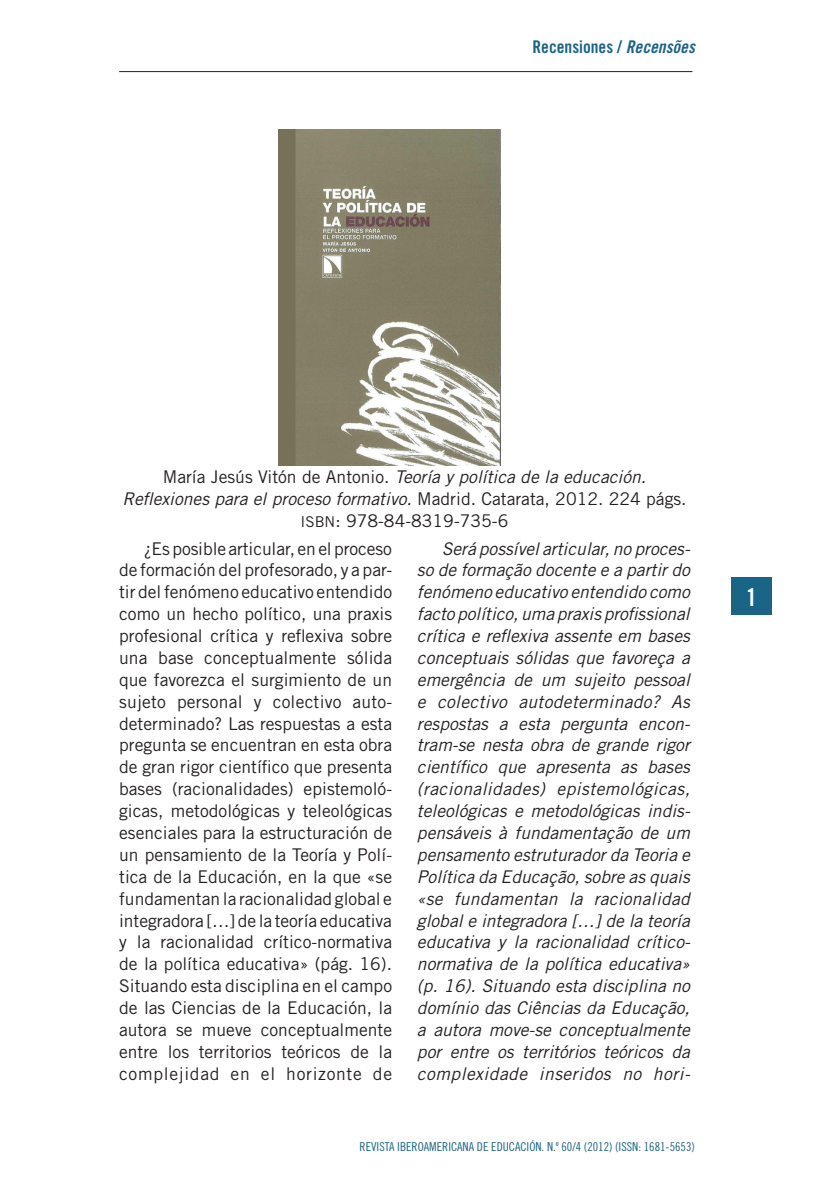
<style>
.page{position:relative;width:819px;height:1191px;background:#fff}
.page>*{position:absolute;margin:0;border:0;box-sizing:border-box;transform-origin:0 0}
.t1{font:700 19.25px "Trade Gothic";color:#fff}
.t2{font:17.5px/21.9px "Trade Gothic";color:#231f20;text-align:justify}
.t3{font:italic 17.5px/21.9px "Trade Gothic";letter-spacing:.025em;color:#231f20;text-align:justify}
.t4{font:17.5px "Trade Gothic Bold Cond Twenty";color:#1a6486}
.t5{font:12.25px "Trade Gothic Cond Eighteen";color:#1a6486}
.s1{font-family:"Trade Gothic Bold Cond Twenty Obl"}
.s2{font-style:italic}
.s3{font-family:"Trade Gothic SC850";font-size:14.88px}
.s4{font-family:"Trade Gothic Bold Cond Twenty";font-weight:400;font-size:24.5px}
</style>
<div class="page">
<div style="left:731px;top:577px;width:40px;height:38px;background:#1a6486"></div>
<hr style="left:119px;top:71px;width:573px;height:1px;background:#231f20">
<img style="left:278px;top:129px;width:222px;height:336px">
<p class="t4" style="left:532px;top:36px;width:164px">Recensiones / <span class="s1">Recensões</span></p>
<p class="t2" style="left:122px;top:466px;width:565px;text-align:center">María Jesús Vitón de Antonio. <span class="s2">Teoría y política de la educación.<br>Reflexiones para el proceso formativo.</span> Madrid. Catarata, 2012. 224 págs. <span class="s3">isbn</span>: 978-84-8319-735-6</p>
<p class="t2" style="left:119px;top:537px;width:275px;text-indent:25px">¿Es posible articular, en el proceso de formación del profesorado, y a par&shy;tir del fenómeno educativo entendido como un hecho político, una praxis profesional crítica y reflexiva sobre una base conceptualmente sólida que favorezca el surgimiento de un sujeto personal y colectivo auto&shy;determinado? Las respuestas a esta pregunta se encuentran en esta obra de gran rigor científico que presenta bases (racionalidades) epistemoló&shy;gicas, metodológicas y teleológicas esenciales para la estructuración de un pensamiento de la Teoría y Polí&shy;tica de la Educación, en la que «se fundamentan la racionalidad global e integradora […] de la teoría educativa y la racionalidad crítico-normativa de la política educativa» (pág. 16).<br>Situando esta disciplina en el campo de las Ciencias de la Educación, la autora se mueve conceptualmente entre los territorios teóricos de la complejidad en el horizonte de</p>
<p class="t3" style="left:417px;top:537px;width:275px;text-indent:25px">Será possível articular, no proces&shy;so de formação docente e a partir do fenómeno educativo entendido como facto político, uma praxis profissional crítica e reflexiva assente em bases conceptuais sólidas que favoreça a emergência de um sujeito pessoal e colectivo autodeterminado? As respostas a esta pergunta encon&shy;tram-se nesta obra de grande rigor científico que apresenta as bases (racionalidades) epistemológicas, teleológicas e metodológicas indis&shy;pensáveis à fundamentação de um pensamento estruturador da Teoria e Política da Educação, sobre as quais «se fundamentan la racionalidad global e integradora […] de la teoría educativa y la racionalidad crítico&shy;normativa de la política educativa» (p. 16). Situando esta disciplina no domínio das Ciências da Educação, a autora move-se conceptualmente por entre os territórios teóricos da complexidade inseridos no hori-</p>
<p class="t5" style="left:359px;top:1139px;width:337px">REVISTA IBEROAMERICANA DE EDUCACIÓN. N.º 60/4 (2012) (ISSN: 1681-5653)</p>
<p class="t1" style="left:745px;top:583px;width:13px">1<span class="s4">1</span></p>
</div>
